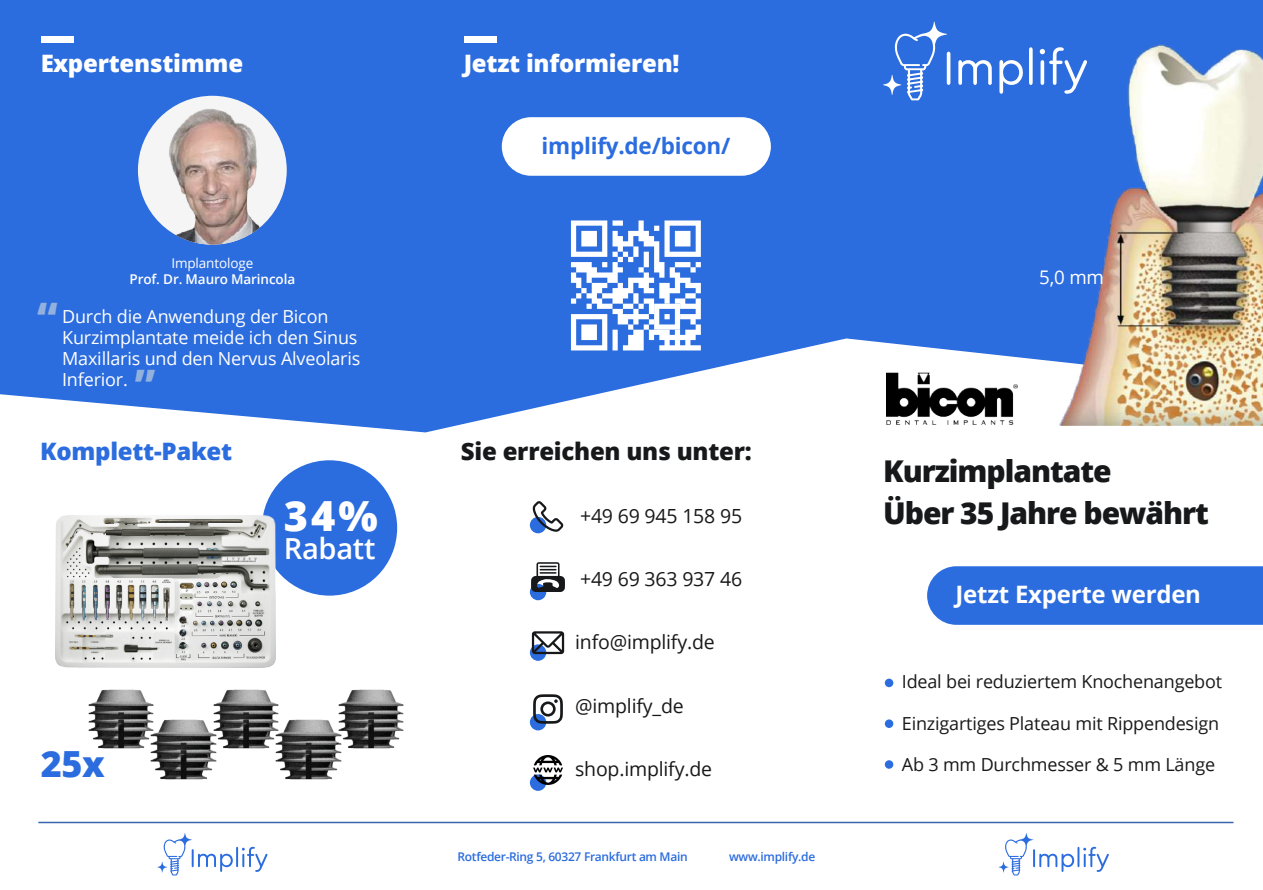
<style>
.page{position:relative;width:1263px;height:890px;background:#fff}
.page>*{position:absolute;margin:0;border:0;box-sizing:border-box;transform-origin:0 0}
.t1{font:800 42px "Open Sans";color:#93b1dd}
.t2{font:800 41.55px "Open Sans";color:#fff}
.t3{font:800 36px "Open Sans";color:#2b6cde}
.t4{font:800 30px/42px "Open Sans";letter-spacing:-.035em;color:#16181a}
.t5{font:600 29.1px "Open Sans";letter-spacing:-.01em;color:#fff}
.t6{font:800 24px "Open Sans";letter-spacing:-.01em;color:#fff}
.t7{font:800 24px "Open Sans";letter-spacing:-.01em;color:#16181a}
.t8{font:700 24px "Open Sans";letter-spacing:-.01em;color:#fff}
.t9{font:800 24px "Open Sans";letter-spacing:-.01em;color:#2b6cde}
.t10{font:700 22.5px "Open Sans";letter-spacing:-.01em;color:#2b6cde}
.t11{font:19.5px "Open Sans";letter-spacing:-.01em;color:#1a1919}
.t12{font:18.75px "Open Sans";color:#fff}
.t13{font:18px/21px "Open Sans";letter-spacing:-.01em;color:#fff}
.t14{font:18px "Open Sans";letter-spacing:-.01em;color:#1a1919}
.t15{font:600 13.5px "Open Sans";letter-spacing:-.01em;color:#fff}
.t16{font:13.5px "Open Sans";letter-spacing:-.01em;color:#fff}
.t17{font:600 12px "Open Sans";letter-spacing:-.025em;color:#2b6cde}
</style>
<div class="page">
<svg style="left:0;top:0;width:1263px;height:432px;background:#3f7ae1"></svg>
<div style="left:138px;top:96px;width:149px;height:149px;background:#f5f5f5;border-radius:74px"></div>
<img style="left:138px;top:107px;width:121px;height:138px">
<div style="left:41px;top:36px;width:32px;height:6px;background:#fff"></div>
<div style="left:465px;top:36px;width:32px;height:6px;background:#fff"></div>
<svg style="left:999px;top:833px;width:110px;height:42px"></svg>
<svg style="left:157px;top:833px;width:111px;height:42px"></svg>
<svg style="left:958px;top:59px;width:34px;height:26px"></svg>
<svg style="left:883px;top:22px;width:67px;height:78px;background:#4e84e3"></svg>
<svg style="left:999px;top:60px;width:7px;height:34px"></svg>
<hr style="left:38px;top:821px;width:1195px;height:2px;background:#3966ae">
<div style="left:927px;top:566px;width:336px;height:58px;background:#2b6cde"></div>
<div style="left:885px;top:678px;width:8px;height:9px;background:#2b6cde;border-radius:50%"></div>
<div style="left:885px;top:719px;width:8px;height:9px;background:#2b6cde;border-radius:50%"></div>
<div style="left:885px;top:760px;width:8px;height:8px;background:#2b6cde;border-radius:50%"></div>
<div style="left:502px;top:117px;width:269px;height:59px;background:#fff;border-radius:29px"></div>
<svg style="left:530px;top:517px;width:16px;height:16px"></svg>
<div style="left:530px;top:584px;width:16px;height:16px;background:#2b6cde;border-radius:50%"></div>
<svg style="left:530px;top:644px;width:16px;height:16px"></svg>
<div style="left:530px;top:714px;width:16px;height:16px;background:#2b6cde;border-radius:50%"></div>
<div style="left:530px;top:774px;width:16px;height:16px;background:#2b6cde;border-radius:50%"></div>
<svg style="left:533px;top:694px;width:30px;height:29px"></svg>
<svg style="left:531px;top:562px;width:34px;height:30px"></svg>
<svg style="left:533px;top:501px;width:31px;height:30px"></svg>
<svg style="left:532px;top:631px;width:32px;height:23px"></svg>
<svg style="left:533px;top:755px;width:30px;height:30px"></svg>
<div style="left:566px;top:215px;width:140px;height:140px;background:#2b6cde"></div>
<svg style="left:571px;top:220px;width:130px;height:130px"></svg>
<img style="left:886px;top:373px;width:120px;height:51px">
<img style="left:89px;top:689px;width:65px;height:60px">
<img style="left:151px;top:719px;width:65px;height:60px">
<img style="left:213px;top:689px;width:66px;height:60px">
<img style="left:276px;top:719px;width:65px;height:60px">
<img style="left:338px;top:689px;width:66px;height:60px">
<div style="left:262px;top:460px;width:135px;height:135px;background:#2b6cde;border-radius:50%"></div>
<img style="left:56px;top:514px;width:220px;height:153px">
<img style="left:1006px;top:31px;width:257px;height:394px">
<h3 class="t6" style="left:40px;top:45px;width:205px">Expertenstimme</h3>
<p class="t16" style="left:171px;top:254px;width:83px">Implantologe</p>
<p class="t15" style="left:130px;top:270px;width:167px">Prof. Dr. Mauro Marincola</p>
<h1 class="t1" style="left:37px;top:286px;width:22px">“</h1>
<p class="t13" style="left:62px;top:305px;width:300px">Durch die Anwendung der Bicon<br>Kurzimplantate meide ich den Sinus<br>Maxillaris und den Nervus Alveolaris<br>Inferior.</p>
<h1 class="t1" style="left:134px;top:352px;width:22px">”</h1>
<h3 class="t9" style="left:40px;top:433px;width:194px">Komplett-Paket</h3>
<h2 class="t2" style="left:284px;top:484px;width:96px">34%</h2>
<h3 class="t5" style="left:284px;top:529px;width:93px">Rabatt</h3>
<h3 class="t3" style="left:41px;top:737px;width:66px">25x</h3>
<h3 class="t6" style="left:464px;top:45px;width:217px">Jetzt informieren!</h3>
<p class="t10" style="left:542px;top:130px;width:190px">implify.de/bicon/</p>
<h3 class="t7" style="left:461px;top:433px;width:292px">Sie erreichen uns unter:</h3>
<p class="t11" style="left:580px;top:502px;width:164px">+49 69 945 158 95</p>
<p class="t11" style="left:580px;top:565px;width:164px">+49 69 363 937 46</p>
<p class="t11" style="left:575px;top:629px;width:141px">info@implify.de</p>
<p class="t11" style="left:575px;top:692px;width:110px">@implify_de</p>
<p class="t11" style="left:575px;top:755px;width:138px">shop.implify.de</p>
<p class="t17" style="left:458px;top:848px;width:232px">Rotfeder-Ring 5, 60327 Frankfurt am Main</p>
<p class="t17" style="left:729px;top:848px;width:88px">www.implify.de</p>
<p class="t12" style="left:1039px;top:264px;width:66px">5,0 mm</p>
<h3 class="t4" style="left:883px;top:448px;width:327px">Kurzimplantate<br>Über 35 Jahre bewährt</h3>
<h3 class="t8" style="left:956px;top:577px;width:247px">Jetzt Experte werden</h3>
<p class="t14" style="left:902px;top:669px;width:322px">Ideal bei reduziertem Knochenangebot</p>
<p class="t14" style="left:902px;top:710px;width:319px">Einzigartiges Plateau mit Rippendesign</p>
<p class="t14" style="left:902px;top:751px;width:315px">Ab 3 mm Durchmesser &amp; 5 mm Länge</p>
</div>
